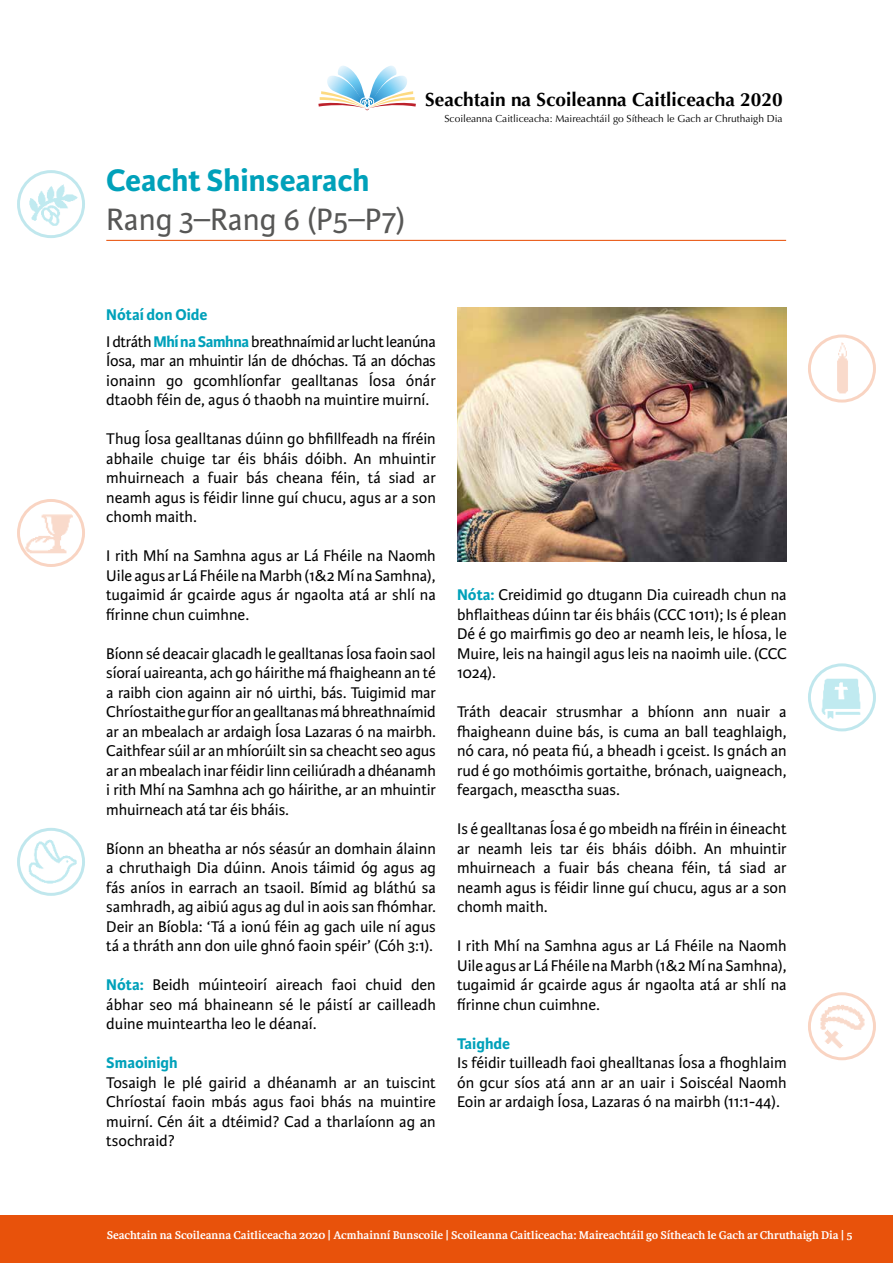
<style>
.page{position:relative;width:893px;height:1263px;background:#fff}
.page>*{position:absolute;margin:0;border:0;box-sizing:border-box;transform-origin:0 0}
.t1{font:33px "Karmina Sans";color:#575756}
.t2{font:700 33px "Karmina Sans";color:#00a1ba}
.t3{font:700 19.05px "Optima";color:#000}
.t4{font:16.5px/19.5px "Karmina Sans";color:#000;text-align:justify}
.t5{font:16.5px/26.5px "Karmina Sans";letter-spacing:-.02em;color:#000}
.t6{font:700 16.5px "Karmina Sans";color:#00a1ba}
.t7{font:700 12px "Karmina";color:#fff}
.t8{font:10.2px "Optima";color:#000}
.s1{font-weight:700;color:#00a1ba}
</style>
<div class="page">
<div style="left:0;top:1215px;width:893px;height:48px;background:#e8520b"></div>
<img style="left:25px;top:175px;width:55px;height:62px">
<img style="left:815px;top:342px;width:44px;height:56px">
<img style="left:23px;top:499px;width:50px;height:62px">
<img style="left:816px;top:667px;width:54px;height:61px">
<img style="left:25px;top:837px;width:54px;height:58px">
<img style="left:815px;top:996px;width:54px;height:61px">
<div style="left:17px;top:170px;width:68px;height:68px;border:3px solid #00a1ba;border-radius:50%"></div>
<div style="left:17px;top:499px;width:68px;height:68px;border:3px solid #e8520b;border-radius:50%"></div>
<div style="left:17px;top:828px;width:68px;height:68px;border:3px solid #00a1ba;border-radius:50%"></div>
<div style="left:808px;top:334px;width:68px;height:69px;border:3px solid #e8520b;border-radius:50%"></div>
<div style="left:808px;top:663px;width:68px;height:68px;border:3px solid #00a1ba;border-radius:50%"></div>
<div style="left:808px;top:992px;width:68px;height:68px;border:3px solid #e8520b;border-radius:50%"></div>
<svg style="left:318px;top:66px;width:98px;height:44px"></svg>
<hr style="left:106px;top:240px;width:680px;height:1px;background:#e8520b">
<img style="left:457px;top:308px;width:329px;height:253px">
<p class="t3" style="left:425px;top:88px;width:359px">Seachtain na Scoileanna Caitliceacha 2020</p>
<h1 class="t2" style="left:106px;top:161px;width:265px">Ceacht Shinsearach</h1>
<h1 class="t1" style="left:106px;top:200px;width:300px">Rang 3–Rang 6 (P5–P7)</h1>
<p class="t8" style="left:444px;top:113px;width:340px">Scoileanna Caitliceacha: Maireachtáil go Sítheach le Gach ar Chruthaigh Dia</p>
<p class="t5" style="left:106px;top:302px;width:331px"><span class="s1">Nótaí don Oide<br></span>I dtráth <span class="s1">Mhí na Samhna</span> breathnaímid ar lucht leanúna</p>
<p class="t4" style="left:106px;top:351px;width:331px">Íosa, mar an mhuintir lán de dhóchas. Tá an dóchas ionainn go gcomhlíonfar gealltanas Íosa ónár dtaobh féin de, agus ó thaobh na muintire muirní.</p>
<p class="t4" style="left:106px;top:429px;width:331px">Thug Íosa gealltanas dúinn go bhfillfeadh na fíréin abhaile chuige tar éis bháis dóibh. An mhuintir mhuirneach a fuair bás cheana féin, tá siad ar neamh agus is féidir linne guí chucu, agus ar a son chomh maith.</p>
<p class="t4" style="left:106px;top:546px;width:331px">I rith Mhí na Samhna agus ar Lá Fhéile na Naomh Uile agus ar Lá Fhéile na Marbh (1&amp;2 Mí na Samhna), tugaimid ár gcairde agus ár ngaolta atá ar shlí na fírinne chun cuimhne.</p>
<p class="t4" style="left:106px;top:644px;width:331px">Bíonn sé deacair glacadh le gealltanas Íosa faoin saol síoraí uaireanta, ach go háirithe má fhaigheann an té a raibh cion againn air nó uirthi, bás. Tuigimid mar Chríostaithe gur fíor an gealltanas má bhreathnaímid ar an mbealach ar ardaigh Íosa Lazaras ó na mairbh.<br>Caithfear súil ar an mhíorúilt sin sa cheacht seo agus ar an mbealach inar féidir linn ceiliúradh a dhéanamh i rith Mhí na Samhna ach go háirithe, ar an mhuintir mhuirneach atá tar éis bháis.</p>
<p class="t4" style="left:106px;top:839px;width:331px">Bíonn an bheatha ar nós séasúr an domhain álainn a chruthaigh Dia dúinn. Anois táimid óg agus ag fás aníos in earrach an tsaoil. Bímid ag bláthú sa samhradh, ag aibiú agus ag dul in aois san fhómhar.<br>Deir an Bíobla: ‘Tá a ionú féin ag gach uile ní agus tá a thráth ann don uile ghnó faoin spéir’ (Cóh 3:1).</p>
<p class="t4" style="left:106px;top:975px;width:331px"><span class="s1">Nóta:</span> Beidh múinteoirí aireach faoi chuid den ábhar seo má bhaineann sé le páistí ar cailleadh duine muinteartha leo le déanaí.</p>
<p class="t6" style="left:106px;top:1053px;width:73px">Smaoinigh</p>
<p class="t4" style="left:106px;top:1073px;width:331px">Tosaigh le plé gairid a dhéanamh ar an tuiscint Chríostaí faoin mbás agus faoi bhás na muintire muirní. Cén áit a dtéimid? Cad a tharlaíonn ag an tsochraid?</p>
<p class="t4" style="left:457px;top:585px;width:331px"><span class="s1">Nóta:</span> Creidimid go dtugann Dia cuireadh chun na bhflaitheas dúinn tar éis bháis (CCC 1011); Is é plean Dé é go mairfimis go deo ar neamh leis, le hÍosa, le Muire, leis na haingil agus leis na naoimh uile. (CCC 1024).</p>
<p class="t4" style="left:457px;top:702px;width:331px">Tráth deacair strusmhar a bhíonn ann nuair a fhaigheann duine bás, is cuma an ball teaghlaigh, nó cara, nó peata fiú, a bheadh i gceist. Is gnách an rud é go mothóimis gortaithe, brónach, uaigneach, feargach, measctha suas.</p>
<p class="t4" style="left:457px;top:819px;width:331px">Is é gealltanas Íosa é go mbeidh na fíréin in éineacht ar neamh leis tar éis bháis dóibh. An mhuintir mhuirneach a fuair bás cheana féin, tá siad ar neamh agus is féidir linne guí chucu, agus ar a son chomh maith.</p>
<p class="t4" style="left:457px;top:936px;width:331px">I rith Mhí na Samhna agus ar Lá Fhéile na Naomh Uile agus ar Lá Fhéile na Marbh (1&amp;2 Mí na Samhna), tugaimid ár gcairde agus ár ngaolta atá ar shlí na fírinne chun cuimhne.</p>
<p class="t6" style="left:457px;top:1034px;width:55px">Taighde</p>
<p class="t4" style="left:457px;top:1053px;width:331px">Is féidir tuilleadh faoi ghealltanas Íosa a fhoghlaim ón gcur síos atá ann ar an uair i Soiscéal Naomh Eoin ar ardaigh Íosa, Lazaras ó na mairbh (11:1-44).</p>
<p class="t7" style="left:107px;top:1228px;width:747px">Seachtain na Scoileanna Caitliceacha 2020 | Acmhainní Bunscoile | Scoileanna Caitliceacha: Maireachtáil go Sítheach le Gach ar Chruthaigh Dia | 5</p>
</div>
